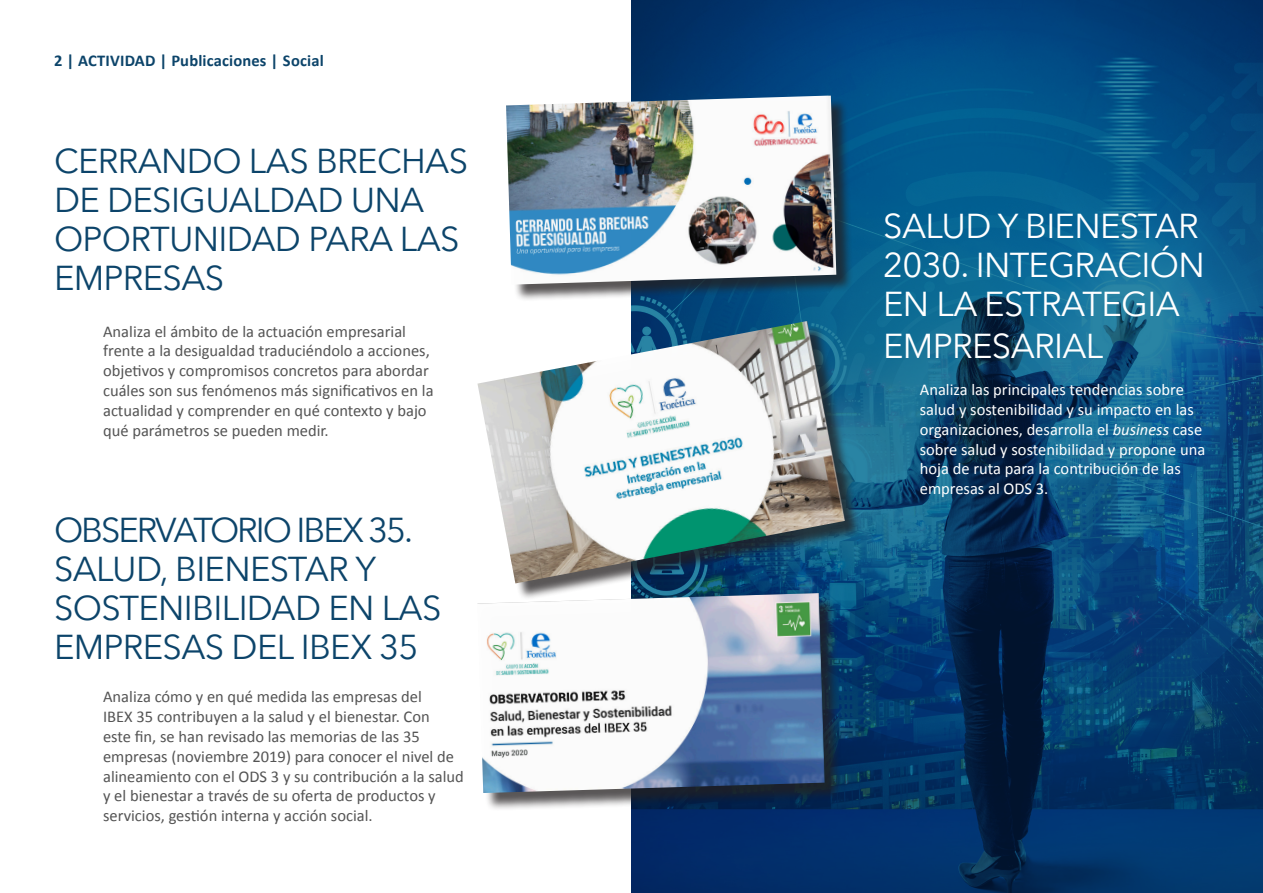
<style>
.page{position:relative;width:1263px;height:893px;background:#fff}
.page>*{position:absolute;margin:0;border:0;box-sizing:border-box;transform-origin:0 0}
.t1{font:34.5px/39px "Avenir Next";letter-spacing:-.02em;color:#0c446a}
.t2{font:34.5px/39px "Avenir Next";letter-spacing:-.02em;color:#fff}
.Estilo_de_párrafo_1{font:16.5px/19.8px "Calibri";color:#545454}
.Estilo_de_párrafo_1-2{font:16.5px/19.8px "Calibri";color:#fff}
.Estilo_de_párrafo_1-3{font:700 16.5px "Calibri";letter-spacing:.01em;color:#0c446a}
.s1{font-style:italic}
</style>
<div class="page">
<img style="left:631px;top:0;width:632px;height:893px">
<div style="left:480px;top:324px;width:382px;height:276px;background:#231f20;opacity:.75"></div>
<img style="left:477px;top:321px;width:368px;height:262px">
<div style="left:508px;top:98px;width:345px;height:204px;background:#231f20;opacity:.75"></div>
<img style="left:506px;top:96px;width:330px;height:189px">
<div style="left:480px;top:595px;width:363px;height:216px;background:#231f20;opacity:.75"></div>
<img style="left:477px;top:593px;width:348px;height:200px">
<p class="Estilo_de_párrafo_1-3" style="left:54px;top:50px;width:271px">2 | ACTIVIDAD | Publicaciones | Social</p>
<p class="t1" style="left:54px;top:140px;width:416px">CERRANDO LAS BRECHAS<br>DE DESIGUALDAD UNA<br>OPORTUNIDAD PARA LAS<br>EMPRESAS</p>
<p class="Estilo_de_párrafo_1" style="left:103px;top:321px;width:332px">Analiza el ámbito de la actuación empresarial frente a la desigualdad traduciéndolo a acciones, objetivos y compromisos concretos para abordar cuáles son sus fenómenos más significativos en la actualidad y comprender en qué contexto y bajo qué parámetros se pueden medir.</p>
<p class="t1" style="left:54px;top:509px;width:389px">OBSERVATORIO IBEX 35.<br>SALUD, BIENESTAR Y<br>SOSTENIBILIDAD EN LAS<br>EMPRESAS DEL IBEX 35</p>
<p class="Estilo_de_párrafo_1" style="left:103px;top:687px;width:362px">Analiza cómo y en qué medida las empresas del<br>IBEX 35 contribuyen a la salud y el bienestar. Con<br>este fin, se han revisado las memorias de las 35 empresas (noviembre 2019) para conocer el nivel de alineamiento con el ODS 3 y su contribución a la salud y el bienestar a través de su oferta de productos y servicios, gestión interna y acción social.</p>
<p class="t2" style="left:883px;top:205px;width:323px">SALUD Y BIENESTAR<br>2030. INTEGRACIÓN<br>EN LA ESTRATEGIA</p>
<p class="t2" style="left:883px;top:325px;width:222px">EMPRESARIAL</p>
<p class="Estilo_de_párrafo_1-2" style="left:920px;top:380px;width:287px">Analiza las principales tendencias sobre salud y sostenibilidad y su impacto en las organizaciones, desarrolla el <span class="s1">business</span> case sobre salud y sostenibilidad y propone una hoja de ruta para la contribución de las empresas al ODS 3.</p>
</div>
